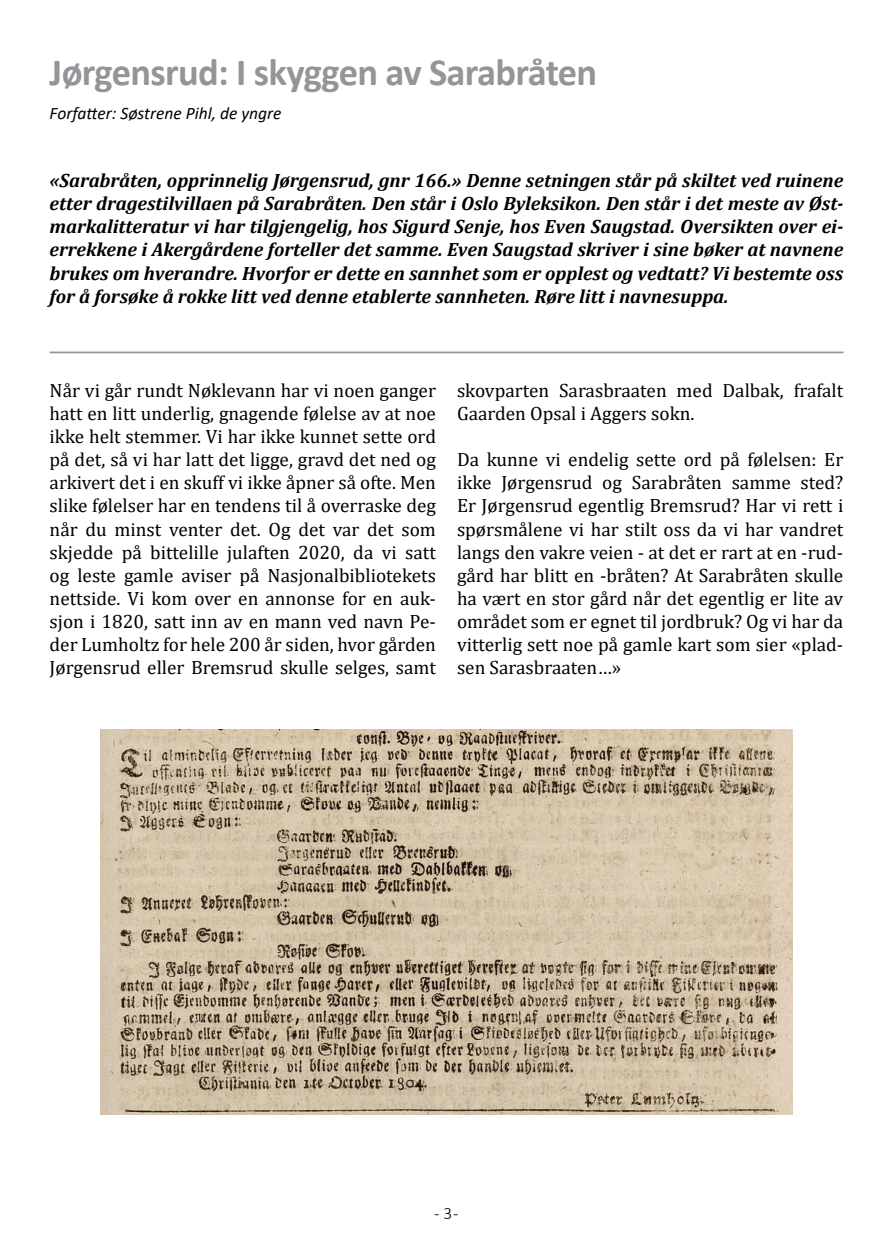
<style>
.page{position:relative;width:893px;height:1241px;background:#fff}
.page>*{position:absolute;margin:0;border:0;box-sizing:border-box;transform-origin:0 0}
.t1{font:700 38.5px "Calibri";letter-spacing:-.015em;color:#939598}
.t2{font:19.25px/23.1px "Cambria";color:#000;text-align:justify}
.t3{font:italic 700 19.25px/23.1px "Cambria";color:#000;text-align:justify}
.t4{font:italic 17.5px "Calibri";color:#000}
.t5{font:300 17.5px "Calibri";color:#000}
</style>
<div class="page">
<img style="left:100px;top:729px;width:693px;height:385px">
<hr style="left:50px;top:351px;width:793px;height:2px;background:#939598">
<h1 class="t1" style="left:50px;top:45px;width:549px">Jørgensrud: I skyggen av Sarabråten</h1>
<p class="t4" style="left:50px;top:101px;width:234px">Forfatter: Søstrene Pihl, de yngre</p>
<p class="t3" style="left:50px;top:168px;width:795px">«Sarabråten, opprinnelig Jørgensrud, gnr 166.» Denne setningen står på skiltet ved ruinene etter dragestilvillaen på Sarabråten. Den står i Oslo Byleksikon. Den står i det meste av Øst&shy;markalitteratur vi har tilgjengelig, hos Sigurd Senje, hos Even Saugstad. Oversikten over ei&shy;errekkene i Akergårdene forteller det samme. Even Saugstad skriver i sine bøker at navnene brukes om hverandre. Hvorfor er dette en sannhet som er opplest og vedtatt? Vi bestemte oss for å forsøke å rokke litt ved denne etablerte sannheten. Røre litt i navnesuppa.</p>
<p class="t2" style="left:50px;top:378px;width:388px">Når vi går rundt Nøklevann har vi noen ganger hatt en litt underlig, gnagende følelse av at noe ikke helt stemmer. Vi har ikke kunnet sette ord på det, så vi har latt det ligge, gravd det ned og arkivert det i en skuff vi ikke åpner så ofte. Men slike følelser har en tendens til å overraske deg når du minst venter det. Og det var det som skjedde på bittelille julaften 2020, da vi satt og leste gamle aviser på Nasjonalbibliotekets nettside. Vi kom over en annonse for en auk&shy;sjon i 1820, satt inn av en mann ved navn Pe&shy;der Lumholtz for hele 200 år siden, hvor gården Jørgensrud eller Bremsrud skulle selges, samt</p>
<p class="t2" style="left:457px;top:378px;width:388px">skovparten Sarasbraaten med Dalbak, frafalt<br>Gaarden Opsal i Aggers sokn.</p>
<p class="t2" style="left:457px;top:448px;width:388px">Da kunne vi endelig sette ord på følelsen: Er ikke Jørgensrud og Sarabråten samme sted?<br>Er Jørgensrud egentlig Bremsrud? Har vi rett i spørsmålene vi har stilt oss da vi har vandret langs den vakre veien - at det er rart at en -rud&shy;gård har blitt en -bråten? At Sarabråten skulle ha vært en stor gård når det egentlig er lite av området som er egnet til jordbruk? Og vi har da vitterlig sett noe på gamle kart som sier «plad&shy;sen Sarasbraaten…»</p>
<p class="t5" style="left:434px;top:1201px;width:26px">- 3 -</p>
</div>
